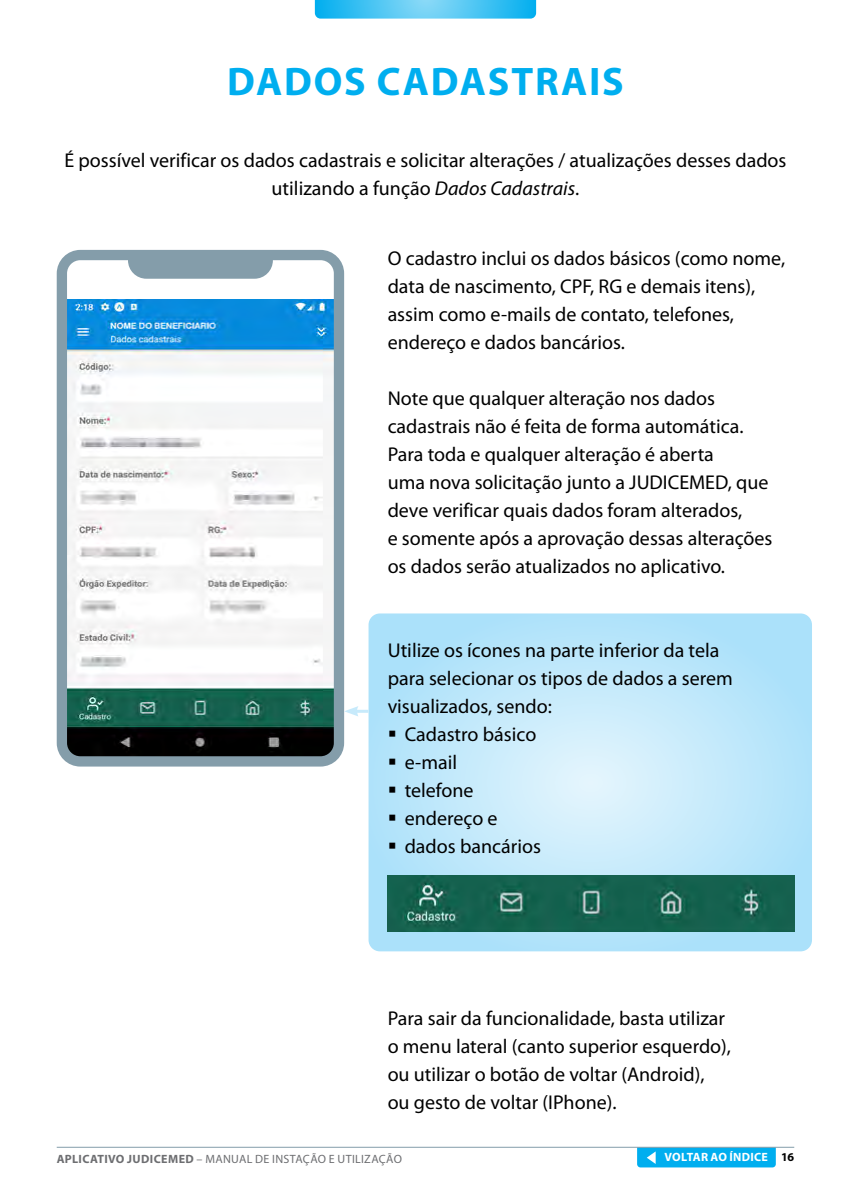
<style>
.page{position:relative;width:851px;height:1191px;background:#fff}
.page>*{position:absolute;margin:0;border:0;box-sizing:border-box;transform-origin:0 0}
.TITULO_01{font:700 40px "Myriad Pro";letter-spacing:.045em;color:#00aeef}
.t1{font:20px/28px "Myriad Pro";color:#000}
.t2{font:12px "Myriad Pro";letter-spacing:.025em;color:#6d6e71}
.t3{font:700 12px "Myriad Pro";letter-spacing:.015em;color:#fff}
.t4{font:700 12px "Myriad Pro";color:#000}
.s1{font-style:italic}
.s2{font-weight:700}
</style>
<div class="page">
<svg style="left:315px;top:0;width:221px;height:19px"></svg>
<svg style="left:368px;top:613px;width:443px;height:338px"></svg>
<img style="left:387px;top:875px;width:407px;height:56px">
<svg style="left:57px;top:250px;width:287px;height:516px"></svg>
<svg style="left:344px;top:706px;width:24px;height:10px"></svg>
<svg style="left:637px;top:1147px;width:138px;height:20px"></svg>
<hr style="left:57px;top:1146px;width:737px;height:1px;background:#849daa">
<svg style="left:389px;top:731px;width:6px;height:5px"></svg>
<svg style="left:389px;top:759px;width:6px;height:5px"></svg>
<svg style="left:389px;top:787px;width:6px;height:5px"></svg>
<svg style="left:389px;top:815px;width:6px;height:5px"></svg>
<svg style="left:389px;top:843px;width:6px;height:5px"></svg>
<p class="TITULO_01" style="left:227px;top:55px;width:398px">DADOS CADASTRAIS</p>
<p class="t1" style="left:64px;top:146px;width:723px;text-align:center">É possível verificar os dados cadastrais e solicitar alterações / atualizações desses dados utilizando a função <span class="s1">Dados Cadastrais</span>.</p>
<p class="t1" style="left:387px;top:244px;width:399px">O cadastro inclui os dados básicos (como nome, data de nascimento, CPF, RG e demais itens), assim como e-mails de contato, telefones, endereço e dados bancários.</p>
<p class="t1" style="left:387px;top:384px;width:386px">Note que qualquer alteração nos dados cadastrais não é feita de forma automática.<br>Para toda e qualquer alteração é aberta<br>uma nova solicitação junto a JUDICEMED, que deve verificar quais dados foram alterados,<br>e somente após a aprovação dessas alterações os dados serão atualizados no aplicativo.</p>
<p class="t1" style="left:387px;top:636px;width:346px">Utilize os ícones na parte inferior da tela para selecionar os tipos de dados a serem visualizados, sendo:</p>
<p class="t1" style="left:404px;top:720px;width:133px">Cadastro básico</p>
<p class="t1" style="left:404px;top:748px;width:54px">e-mail</p>
<p class="t1" style="left:404px;top:776px;width:70px">telefone</p>
<p class="t1" style="left:404px;top:804px;width:94px">endereço e</p>
<p class="t1" style="left:404px;top:832px;width:138px">dados bancários</p>
<p class="t1" style="left:387px;top:1004px;width:345px">Para sair da funcionalidade, basta utilizar o menu lateral (canto superior esquerdo), ou utilizar o botão de voltar (Android), ou gesto de voltar (IPhone).</p>
<p class="t3" style="left:664px;top:1149px;width:105px">VOLTAR AO ÍNDICE</p>
<p class="t2" style="left:57px;top:1151px;width:347px"><span class="s2">APLICATIVO JUDICEMED</span> – MANUAL DE INSTAÇÃO E UTILIZAÇÃO</p>
<p class="t4" style="left:781px;top:1149px;width:15px">16</p>
</div>
